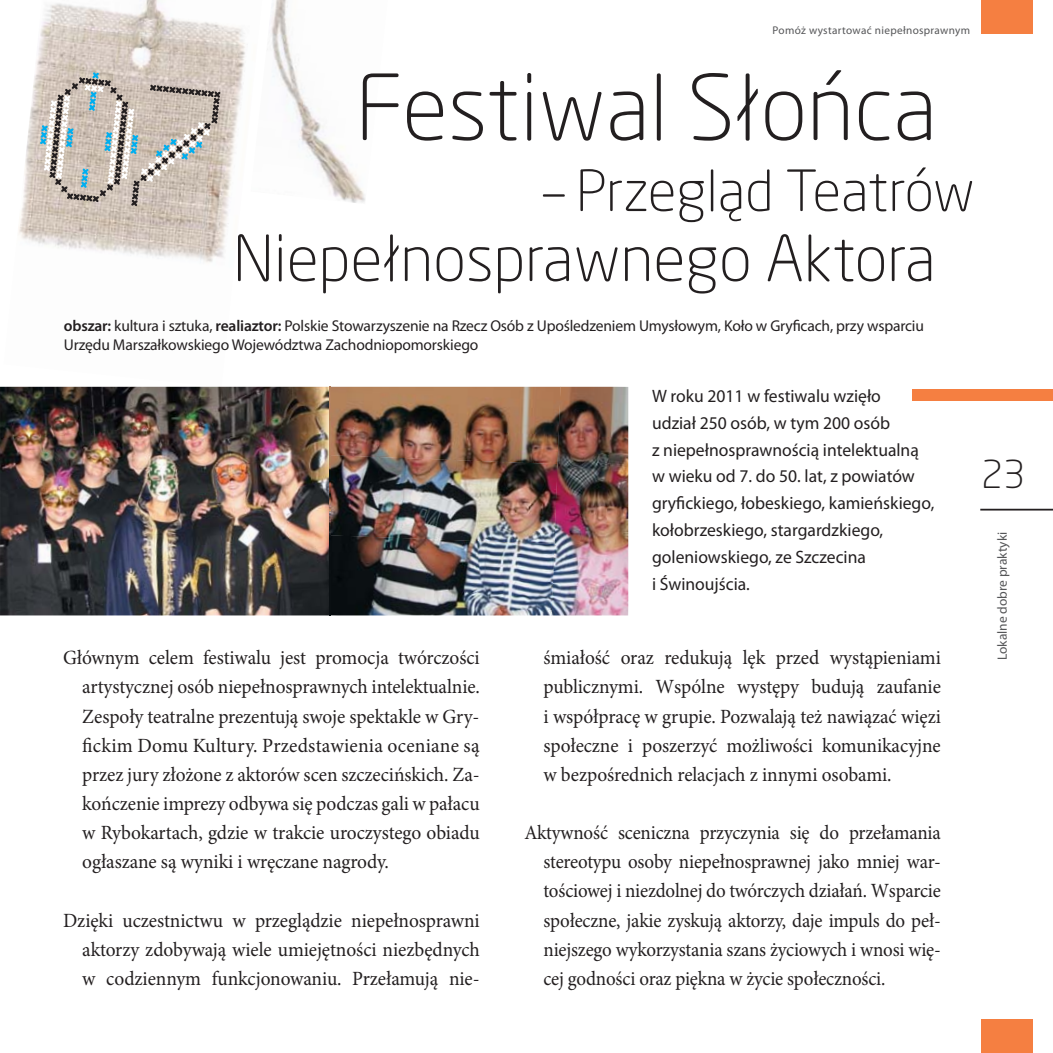
<style>
.page{position:relative;width:1053px;height:1053px;background:#fff}
.page>*{position:absolute;margin:0;border:0;box-sizing:border-box;transform-origin:0 0}
.t1{font:300 89.77px "Neo Sans Std";color:#231f20}
.t2{font:300 62.77px "Neo Sans Std";color:#231f20}
.t3{font:300 56.02px "Neo Sans Std";color:#231f20}
.t4{font:300 38.02px "Neo Sans Std";color:#231f20}
.t5{font:20.25px/29.2px "Minion Pro";letter-spacing:-.005em;color:#231f20;text-align:justify;scale:.96 1}
.t6{font:20.25px/29.2px "Minion Pro";letter-spacing:-.005em;color:#231f20;text-align:justify;scale:.94 1}
.t7{font:18px/27px "Myriad Pro";color:#231f20}
.t8{font:15.75px/18.9px "Myriad Pro";letter-spacing:-.01em;color:#231f20}
.t9{font:13.5px "Myriad Pro";color:#555658}
.t10{font:11.25px "Myriad Pro";letter-spacing:.03em;color:#555658}
.s1{font-weight:600}
</style>
<div class="page">
<div style="left:980px;top:0;width:52px;height:33px;background:#f57f41"></div>
<div style="left:980px;top:1019px;width:52px;height:33px;background:#f57f41"></div>
<hr style="left:980px;top:508px;width:72px;height:2px;background:#231f20">
<img style="left:4px;top:0;width:291px;height:387px">
<img style="left:251px;top:0;width:114px;height:204px">
<div style="left:912px;top:389px;width:140px;height:11px;background:#f57f41"></div>
<img style="left:0;top:387px;width:329px;height:228px">
<img style="left:329px;top:387px;width:222px;height:68px">
<img style="left:551px;top:387px;width:77px;height:228px">
<img style="left:329px;top:455px;width:228px;height:89px">
<img style="left:329px;top:535px;width:225px;height:80px">
<svg style="left:38px;top:70px;width:184px;height:138px;background:#c0b9b1"></svg>
<svg style="left:826px;top:70px;width:15px;height:15px"></svg>
<svg style="left:729px;top:207px;width:13px;height:15px"></svg>
<p class="t10" style="left:772px;top:26px;width:199px">Pomóż wystartować niepełnosprawnym</p>
<h1 class="t1" style="left:355px;top:65px;width:583px">Festiwal Słonca</h1>
<h3 class="t3" style="left:543px;top:164px;width:432px">– Przeglad Teatrów</h3>
<h2 class="t2" style="left:233px;top:229px;width:704px">Niepełnosprawnego Aktora</h2>
<p class="t8" style="left:64px;top:318px;width:861px"><span class="s1">obszar:</span> kultura i sztuka, <span class="s1">realiaztor:</span> Polskie Stowarzyszenie na Rzecz Osób z Upośledzeniem Umysłowym, Koło w Gryficach, przy wsparciu<br>Urzędu Marszałkowskiego Województwa Zachodniopomorskiego</p>
<p class="t7" style="left:652px;top:384px;width:284px">W roku 2011 w festiwalu wzięło<br>udział 250 osób, w tym 200 osób<br>z niepełnosprawnością intelektualną w wieku od 7. do 50. lat, z powiatów gryfickiego, łobeskiego, kamieńskiego, kołobrzeskiego, stargardzkiego, goleniowskiego, ze Szczecina<br>i Świnoujścia.</p>
<p class="t5" style="left:63px;top:644px;width:435px">Głównym celem festiwalu jest promocja twórczości</p>
<p class="t5" style="left:82px;top:674px;width:415px">artystycznej osób niepełnosprawnych intelektualnie.<br>Zespoły teatralne prezentują swoje spektakle w Gry&shy;fickim Domu Kultury. Przedstawienia oceniane są przez jury złożone z aktorów scen szczecińskich. Za&shy;kończenie imprezy odbywa się podczas gali w pałacu w Rybokartach, gdzie w trakcie uroczystego obiadu ogłaszane są wyniki i wręczane nagrody.</p>
<p class="t5" style="left:82px;top:907px;width:415px;text-indent:-19px">Dzięki uczestnictwu w przeglądzie niepełnosprawni aktorzy zdobywają wiele umiejętności niezbędnych w codziennym funkcjonowaniu. Przełamują nie-</p>
<p class="t5" style="left:543px;top:644px;width:415px">śmiałość oraz redukują lęk przed wystąpieniami publicznymi. Wspólne występy budują zaufanie i współpracę w grupie. Pozwalają też nawiązać więzi społeczne i poszerzyć możliwości komunikacyjne w bezpośrednich relacjach z innymi osobami.</p>
<p class="t6" style="left:543px;top:819px;width:424px;text-indent:-19px">Aktywność sceniczna przyczynia się do przełamania stereotypu osoby niepełnosprawnej jako mniej war&shy;tościowej i niezdolnej do twórczych działań. Wsparcie społeczne, jakie zyskują aktorzy, daje impuls do peł&shy;niejszego wykorzystania szans życiowych i wnosi wię&shy;cej godności oraz piękna w życie społeczności.</p>
<h3 class="t4" style="left:981px;top:456px;width:46px">23</h3>
<p class="t9" style="left:997px;top:660px;width:130px;rotate:-90deg">Lokalne dobre praktyki</p>
</div>
